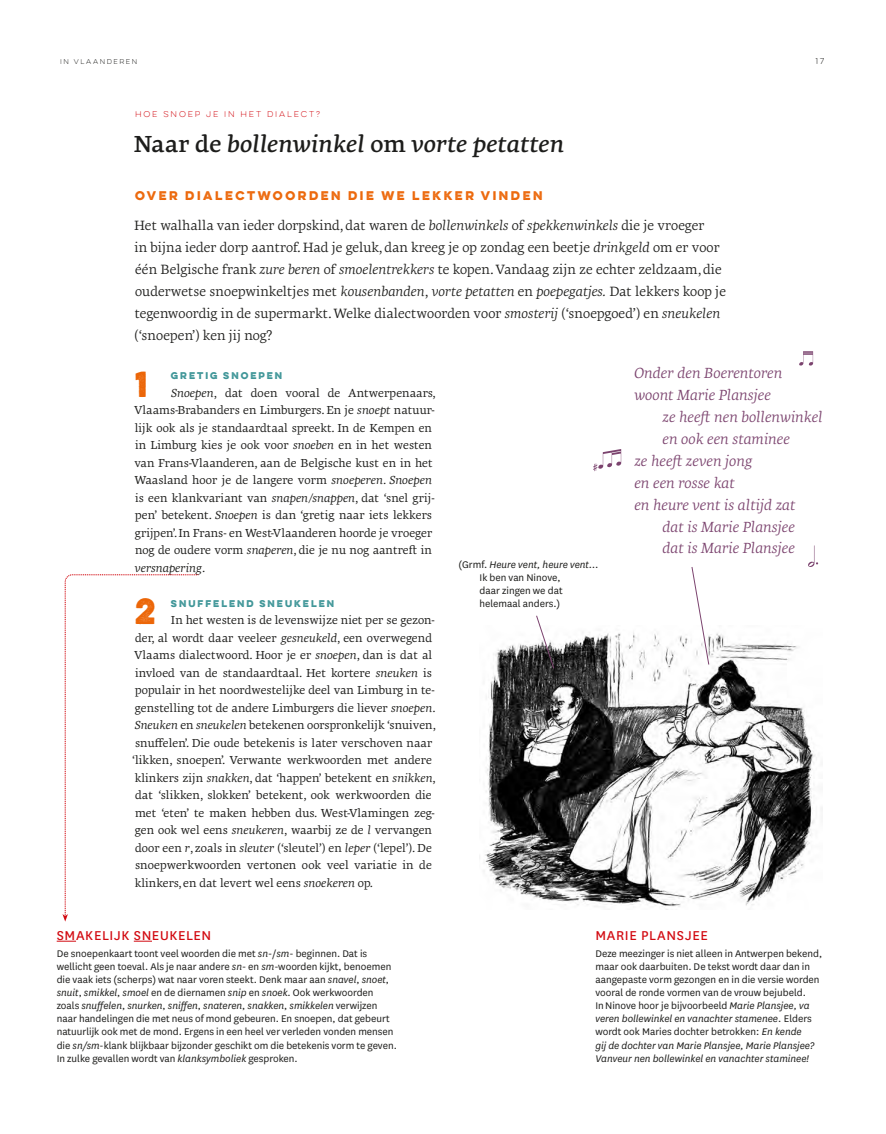
<style>
.page{position:relative;width:886px;height:1134px;background:#fff}
.page>*{position:absolute;margin:0;border:0;box-sizing:border-box;transform-origin:0 0}
.t1{font:700 32.5px "Lulo One";color:#ec6608}
.t2{font:italic 600 23.75px "Geneo Pro";color:#1d1d1b}
.t3{font:italic 15px "Geneo Pro";color:#7b436e}
.t4{font:15px "National";letter-spacing:.045em;color:#d20a11}
.t5{font:13.75px/21.9px "Geneo Pro";color:#1d1d1b}
.t6{font:11.88px/17.5px "Geneo Pro";color:#1d1d1b}
.t7{font:11.25px/13.1px "National";color:#1d1d1b}
.t8{font:700 11.25px "Lulo One";color:#ec6608}
.t9{font:700 8.75px "Lulo One";color:#3c9496}
.t10{font:7.5px "Lulo One";letter-spacing:.05em;color:#d20a11}
.t11{font:7.5px "Lulo One";color:#1d1d1b}
.t12{font:6.25px "Lulo One";letter-spacing:.05em;color:#1d1d1b}
.s1{font-style:normal}
.s2{font-style:italic}
</style>
<div class="page">
<svg style="left:57px;top:941px;width:19px;height:1px"></svg>
<svg style="left:134px;top:941px;width:18px;height:1px"></svg>
<svg style="left:62px;top:574px;width:135px;height:347px"></svg>
<img style="left:479px;top:632px;width:343px;height:275px">
<svg style="left:691px;top:567px;width:18px;height:98px"></svg>
<svg style="left:536px;top:615px;width:18px;height:54px"></svg>
<svg style="left:799px;top:351px;width:14px;height:15px"></svg>
<svg style="left:593px;top:449px;width:28px;height:22px"></svg>
<svg style="left:808px;top:545px;width:10px;height:22px"></svg>
<p class="t12" style="left:60px;top:57px;width:80px">IN VLAANDEREN</p>
<p class="t11" style="left:815px;top:56px;width:12px">17</p>
<p class="t10" style="left:135px;top:108px;width:188px">HOE SNOEP JE IN HET DIALECT?</p>
<h2 class="t2" style="left:134px;top:125px;width:432px"><span class="s1">Naar de</span> bollenwinkel <span class="s1">om</span> vorte petatten</h2>
<p class="t8" style="left:135px;top:186px;width:412px">OVER DIALECTWOORDEN DIE WE LEKKER VINDEN</p>
<p class="t5" style="left:134px;top:213px;width:593px">Het walhalla van ieder dorpskind, dat waren de <span class="s2">bollenwinkels</span> of <span class="s2">spekkenwinkels</span> die je vroeger<br>in bijna ieder dorp aantrof. Had je geluk, dan kreeg je op zondag een beetje <span class="s2">drinkgeld</span> om er voor één Belgische frank <span class="s2">zure beren</span> of <span class="s2">smoelentrekkers</span> te kopen. Vandaag zijn ze echter zeldzaam, die ouderwetse snoepwinkeltjes met <span class="s2">kousenbanden</span>, <span class="s2">vorte petatten</span> en <span class="s2">poepegatjes.</span> Dat lekkers koop je tegenwoordig in de supermarkt. Welke dialectwoorden voor <span class="s2">smosterij</span> (‘snoepgoed’) en <span class="s2">sneukelen </span>(‘snoepen’) ken jij nog?</p>
<h1 class="t1" style="left:135px;top:359px;width:22px">1</h1>
<p class="t9" style="left:171px;top:369px;width:115px">GRETIG SNOEPEN</p>
<p class="t3" style="left:634px;top:362px;width:150px">Onder den Boerentoren</p>
<p class="t3" style="left:634px;top:383px;width:138px">woont Marie Plansjee</p>
<p class="t3" style="left:662px;top:405px;width:162px">ze heeft nen bollenwinkel</p>
<p class="t3" style="left:662px;top:427px;width:129px">en ook een staminee</p>
<p class="t3" style="left:634px;top:449px;width:120px">ze heeft zeven jong</p>
<p class="t3" style="left:634px;top:471px;width:102px">en een rosse kat</p>
<p class="t3" style="left:634px;top:493px;width:163px">en heure vent is altijd zat</p>
<p class="t3" style="left:662px;top:515px;width:134px">dat is Marie Plansjee</p>
<p class="t3" style="left:662px;top:537px;width:134px">dat is Marie Plansjee</p>
<p class="t6" style="left:134px;top:383px;width:303px;text-indent:37px"><span class="s2">Snoepen</span>, dat doen vooral de Antwerpenaars, Vlaams-Brabanders en Limburgers. En je <span class="s2">snoept</span> natuur&shy;lijk ook als je standaardtaal spreekt. In de Kempen en in Limburg kies je ook voor <span class="s2">snoeben</span> en in het westen van Frans-Vlaanderen, aan de Belgische kust en in het Waasland hoor je de langere vorm <span class="s2">snoeperen</span>. <span class="s2">Snoepen </span>is een klankvariant van <span class="s2">snapen/snappen</span>, dat ‘snel grij&shy;pen’ betekent. <span class="s2">Snoepen</span> is dan ‘gretig naar iets lekkers grijpen’. In Frans- en West-Vlaanderen hoorde je vroeger nog de oudere vorm <span class="s2">snaperen</span>, die je nu nog aantreft in <span class="s2">versnapering</span>.</p>
<h1 class="t1" style="left:135px;top:586px;width:30px">2</h1>
<p class="t9" style="left:171px;top:596px;width:167px">SNUFFELEND SNEUKELEN</p>
<p class="t7" style="left:479px;top:557px;width:120px;text-indent:-21px">(Grmf. <span class="s2">Heure vent, heure vent</span>…<br>Ik ben van Ninove,<br>daar zingen we dat helemaal anders.)</p>
<p class="t6" style="left:132px;top:610px;width:305px;text-indent:39px">In het westen is de levenswijze niet per se gezon&shy;der, al wordt daar veeleer <span class="s2">gesneukeld</span>, een overwegend Vlaams dialectwoord. Hoor je er <span class="s2">snoepen</span>, dan is dat al invloed van de standaardtaal. Het kortere <span class="s2">sneuken</span> is populair in het noordwestelijke deel van Limburg in te&shy;genstelling tot de andere Limburgers die liever <span class="s2">snoepen</span>.<br><span class="s2">Sneuken</span> en <span class="s2">sneukelen</span> betekenen oorspronkelijk ‘snuiven, snuffelen’. Die oude betekenis is later verschoven naar ‘likken, snoepen’. Verwante werkwoorden met andere klinkers zijn <span class="s2">snakken</span>, dat ‘happen’ betekent en <span class="s2">snikken</span>, dat ‘slikken, slokken’ betekent, ook werkwoorden die met ‘eten’ te maken hebben dus. West-Vlamingen zeg&shy;gen ook wel eens <span class="s2">sneukeren</span>, waarbij ze de <span class="s2">l</span> vervangen door een <span class="s2">r</span>, zoals in <span class="s2">sleuter</span> (‘sleutel’) en <span class="s2">leper</span> (‘lepel’). De snoepwerkwoorden vertonen ook veel variatie in de klinkers, en dat levert wel eens <span class="s2">snoekeren</span> op.</p>
<p class="t4" style="left:57px;top:925px;width:156px">SMAKELIJK SNEUKELEN</p>
<p class="t7" style="left:57px;top:946px;width:342px">De snoepenkaart toont veel woorden die met <span class="s2">sn</span>-/<span class="s2">sm</span>- beginnen. Dat is wellicht geen toeval. Als je naar andere <span class="s2">sn</span>- en <span class="s2">sm</span>-woorden kijkt, benoemen die vaak iets (scherps) wat naar voren steekt. Denk maar aan <span class="s2">snavel</span>, <span class="s2">snoet</span>, <span class="s2">snuit</span>, <span class="s2">smikkel</span>, <span class="s2">smoel</span> en de diernamen <span class="s2">snip</span> en <span class="s2">snoek</span>. Ook werkwoorden zoals <span class="s2">snuffelen</span>, <span class="s2">snurken</span>, <span class="s2">sniffen</span>, <span class="s2">snateren</span>, <span class="s2">snakken</span>, <span class="s2">smikkelen</span> verwijzen naar handelingen die met neus of mond gebeuren. En snoepen, dat gebeurt natuurlijk ook met de mond. Ergens in een heel ver verleden vonden mensen die <span class="s2">sn/sm</span>-klank blijkbaar bijzonder geschikt om die betekenis vorm te geven.<br>In zulke gevallen wordt van <span class="s2">klanksymboliek</span> gesproken.</p>
<p class="t4" style="left:595px;top:925px;width:114px">MARIE PLANSJEE</p>
<p class="t7" style="left:595px;top:946px;width:228px">Deze meezinger is niet alleen in Antwerpen bekend, maar ook daarbuiten. De tekst wordt daar dan in aangepaste vorm gezongen en in die versie worden vooral de ronde vormen van de vrouw bejubeld.<br>In Ninove hoor je bijvoorbeeld <span class="s2">Marie Plansjee, va veren bollewinkel en vanachter stamenee</span>. Elders wordt ook Maries dochter betrokken: <span class="s2">En kende<br>gij de dochter van Marie Plansjee, Marie Plansjee?<br>Vanveur nen bollewinkel en vanachter staminee!</span></p>
</div>
